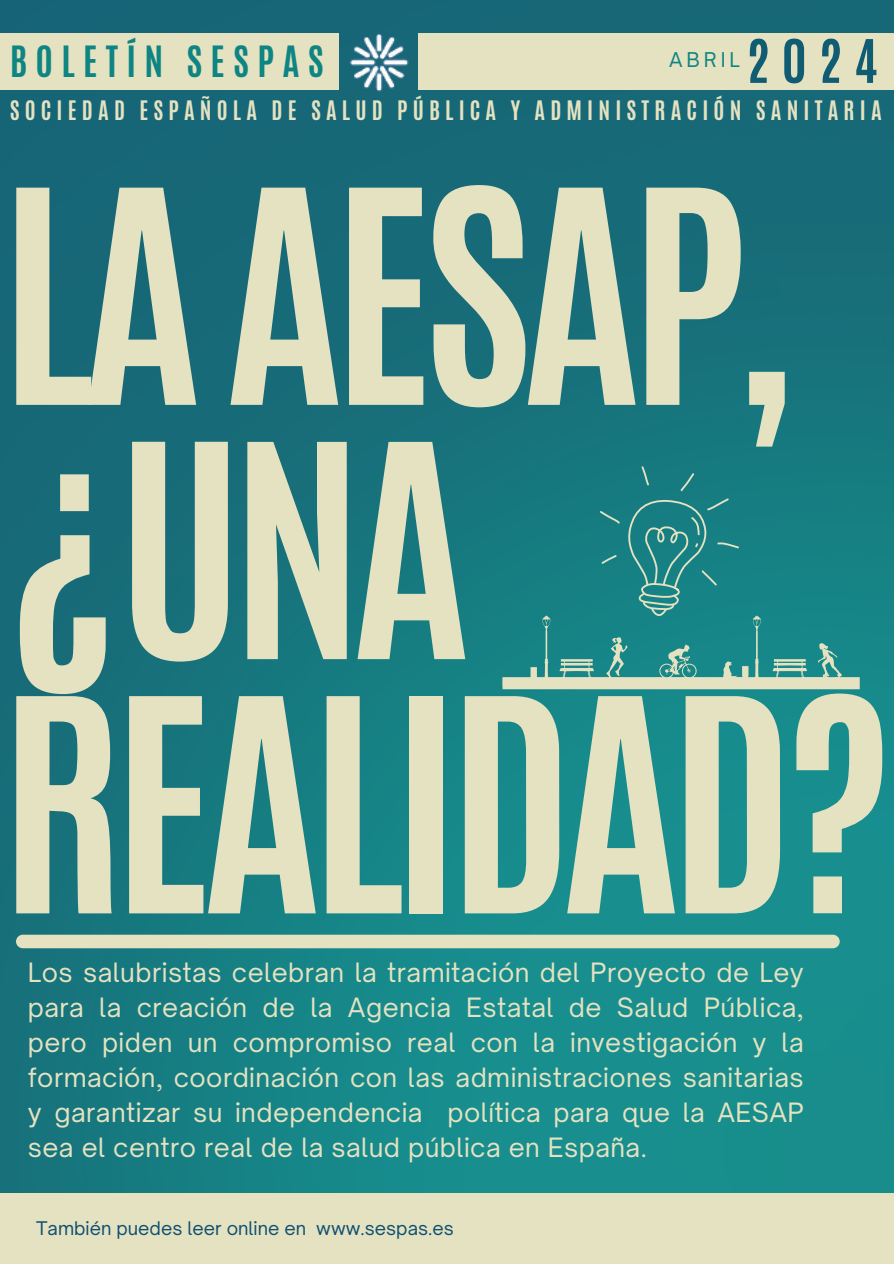
<style>
.page{position:relative;width:894px;height:1264px;background:#fff}
.page>*{position:absolute;margin:0;border:0;box-sizing:border-box;transform-origin:0 0}
.t1{font:700 252.6px/254.1px "Antonio";letter-spacing:-.045em;color:#e4e2c1}
.t2{font:700 50.85px "Antonio";color:#0f5c73}
.t3{font:700 36px "Antonio";letter-spacing:.23em;color:#0f8583}
.t4{font:25.5px/34.8px "Open Sauce One";letter-spacing:.015em;color:#e4e2c1;text-align:justify}
.t5{font:700 22.35px "Antonio";letter-spacing:.23em;color:#e4e2c1}
.t6{font:19.5px "Open Sauce One";letter-spacing:.2em;color:#0f8583}
.t7{font:18px "Open Sauce One";color:#105072}
</style>
<div class="page">
<img style="left:0;top:0;width:893px;height:1193px">
<div style="left:0;top:33px;width:338px;height:56px;background:#e4e2c1"></div>
<div style="left:418px;top:33px;width:475px;height:56px;background:#e4e2c1"></div>
<div style="left:0;top:1193px;width:893px;height:70px;background:#e4e2c1"></div>
<img style="left:343px;top:24px;width:75px;height:76px">
<div style="left:16px;top:934px;width:823px;height:14px;background:#e4e2c1;border-radius:7px"></div>
<svg style="left:680px;top:473px;width:14px;height:18px"></svg>
<svg style="left:641px;top:466px;width:8px;height:19px"></svg>
<svg style="left:502px;top:498px;width:357px;height:191px;background:#2e8c8b"></svg>
<h6 class="t3" style="left:10px;top:36px;width:315px">BOLETÍN SESPAS</h6>
<h1 class="t2" style="left:746px;top:25px;width:133px">2024</h1>
<p class="t5" style="left:10px;top:94px;width:873px">SOCIEDAD ESPAÑOLA DE SALUD PÚBLICA Y ADMINISTRACIÓN SANITARIA</p>
<h3 class="t6" style="left:669px;top:47px;width:72px">ABRIL</h3>
<h2 class="t1" style="left:0;top:171px;width:893px">LAAESAP, ¿UNA<br>REALIDAD?</h2>
<p class="t4" style="left:28px;top:955px;width:777px">Los salubristas celebran la tramitación del Proyecto de Ley para la creación de la Agencia Estatal de Salud Pública, pero piden un compromiso real con la investigación y la formación, coordinación con las administraciones sanitarias y garantizar su independencia política para que la AESAP sea el centro real de la salud pública en España.</p>
<h5 class="t7" style="left:36px;top:1216px;width:419px">También puedes leer online en www.sespas.es</h5>
</div>
